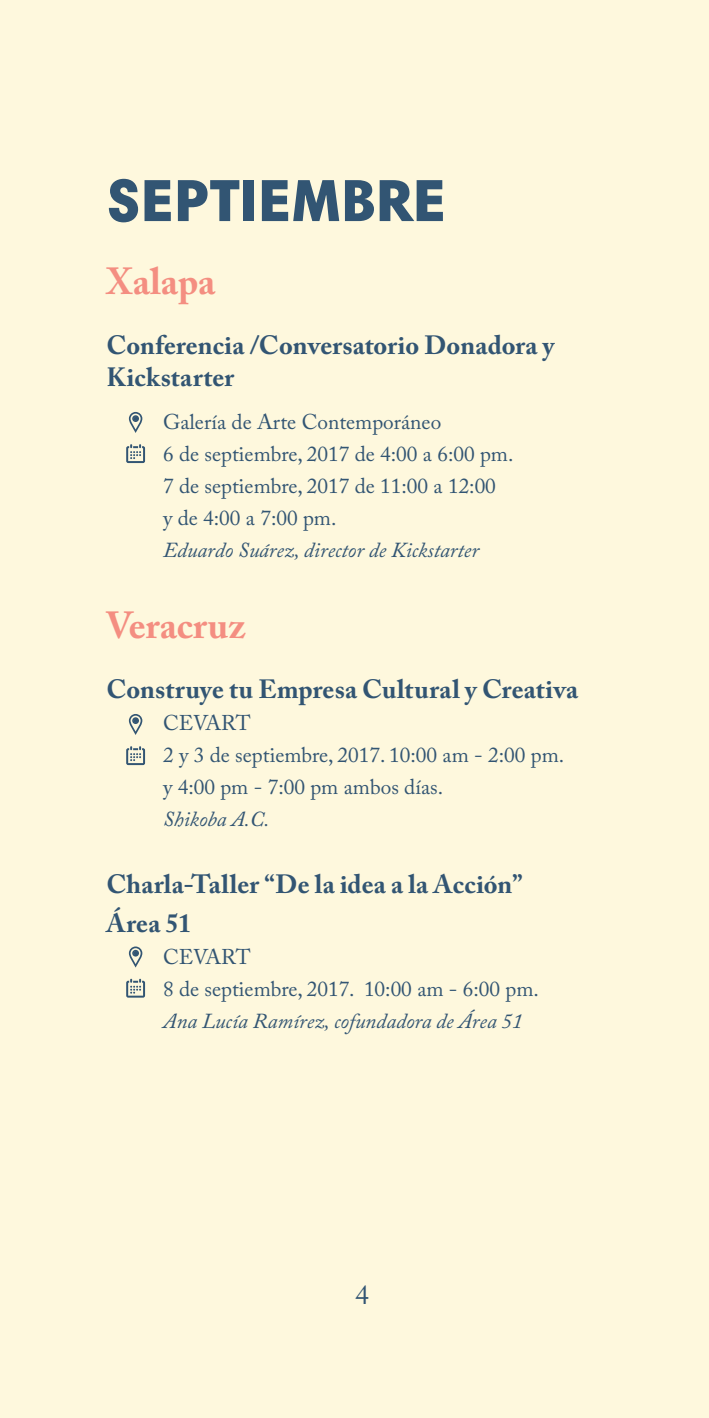
<style>
.page{position:relative;width:709px;height:1418px;background:#fff}
.page>*{position:absolute;margin:0;border:0;box-sizing:border-box;transform-origin:0 0}
.MES{font:900 60px "Harmonia Sans Pro Cyr";color:#325573}
.CIUDAD{font:700 37.5px "Adobe Caslon Pro";color:#f48e81}
.LUGAR{font:27.5px "Adobe Caslon Pro";color:#325573}
.TÌTULO{font:700 26.25px/31.5px "Adobe Caslon Pro";letter-spacing:.005em;color:#325573}
.LUGAR-2{font:21.25px "Adobe Caslon Pro";color:#325573}
.PERSONA{font:italic 21.25px "Adobe Caslon Pro";color:#325573}
</style>
<div class="page">
<div style="left:0;top:0;width:709px;height:1417px;background:#fef8dd"></div>
<svg style="left:129px;top:412px;width:13px;height:21px"></svg>
<svg style="left:126px;top:444px;width:19px;height:19px"></svg>
<svg style="left:129px;top:714px;width:13px;height:21px"></svg>
<svg style="left:126px;top:746px;width:19px;height:19px"></svg>
<svg style="left:129px;top:946px;width:13px;height:21px"></svg>
<svg style="left:126px;top:978px;width:19px;height:19px"></svg>
<p class="MES" style="left:106px;top:162px;width:341px">SEPTIEMBRE</p>
<p class="CIUDAD" style="left:106px;top:259px;width:110px">Xalapa</p>
<p class="TÌTULO" style="left:106px;top:329px;width:449px">Conferencia /Conversatorio Donadora y<br>Kickstarter</p>
<p class="LUGAR-2" style="left:163px;top:409px;width:280px">Galería de Arte Contemporáneo</p>
<p class="LUGAR-2" style="left:163px;top:441px;width:352px">6 de septiembre, 2017 de 4:00 a 6:00 pm.</p>
<p class="LUGAR-2" style="left:163px;top:473px;width:334px">7 de septiembre, 2017 de 11:00 a 12:00</p>
<p class="LUGAR-2" style="left:163px;top:505px;width:175px">y de 4:00 a 7:00 pm.</p>
<p class="PERSONA" style="left:163px;top:537px;width:317px">Eduardo Suárez, director de Kickstarter</p>
<p class="CIUDAD" style="left:106px;top:603px;width:140px">Veracruz</p>
<p class="TÌTULO" style="left:106px;top:673px;width:473px">Construye tu Empresa Cultural y Creativa</p>
<p class="LUGAR-2" style="left:163px;top:710px;width:89px">CEVART</p>
<p class="LUGAR-2" style="left:163px;top:742px;width:403px">2 y 3 de septiembre, 2017. 10:00 am - 2:00 pm.</p>
<p class="LUGAR-2" style="left:163px;top:774px;width:281px">y 4:00 pm - 7:00 pm ambos días.</p>
<p class="PERSONA" style="left:163px;top:806px;width:108px">Shikoba A.C.</p>
<p class="TÌTULO" style="left:106px;top:868px;width:418px">Charla-Taller “De la idea a la Acción”</p>
<p class="TÌTULO" style="left:106px;top:906px;width:86px">Área 51</p>
<p class="LUGAR-2" style="left:163px;top:944px;width:89px">CEVART</p>
<p class="LUGAR-2" style="left:163px;top:976px;width:377px">8 de septiembre, 2017. 10:00 am - 6:00 pm.</p>
<p class="PERSONA" style="left:163px;top:1008px;width:361px">Ana Lucía Ramírez, cofundadora de Área 51</p>
<p class="LUGAR" style="left:355px;top:1277px;width:15px">4</p>
</div>
